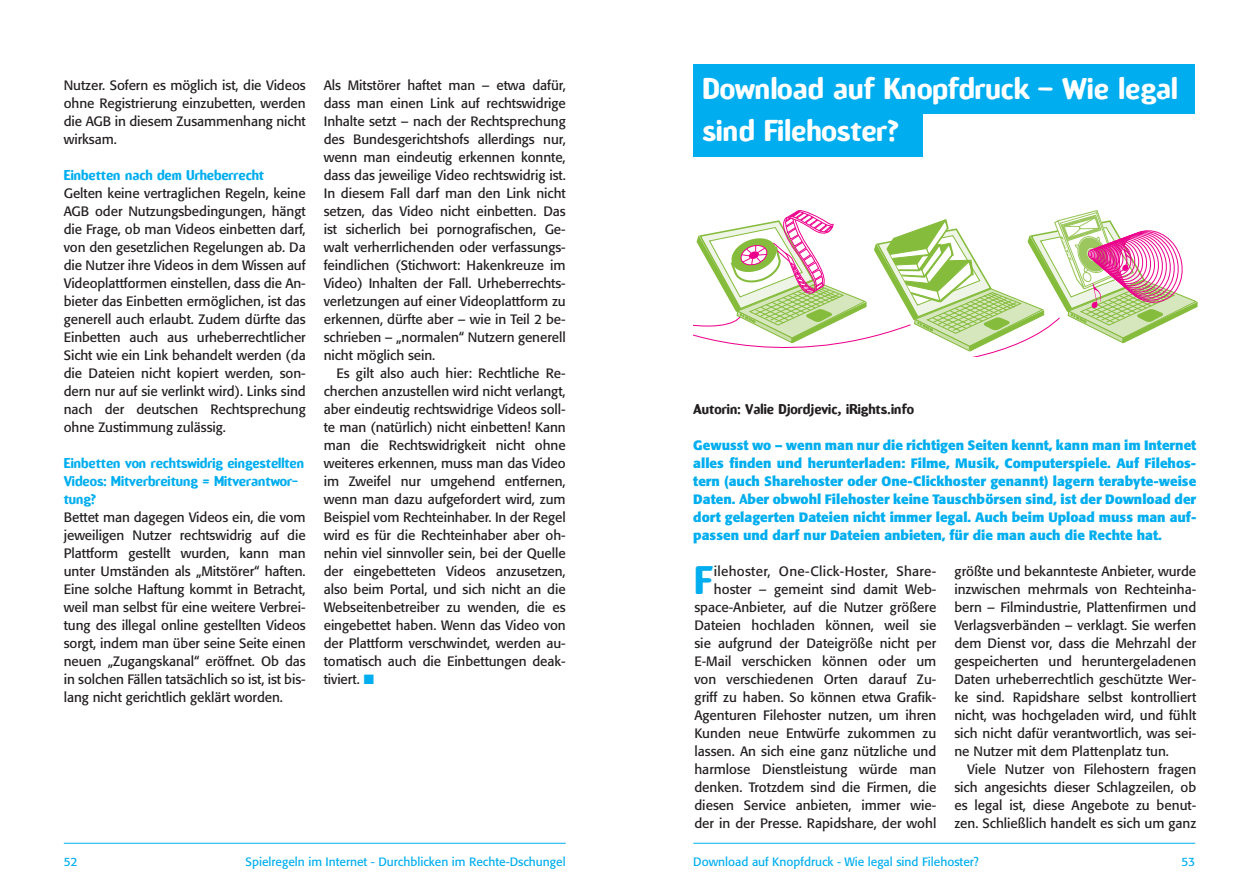
<style>
.page{position:relative;width:1259px;height:893px;background:#fff}
.page>*{position:absolute;margin:0;border:0;box-sizing:border-box;transform-origin:0 0}
.t1{font:700 37.65px "Amoebia";color:#00aeef}
.t2{font:700 28.5px/42px "Amoebia";color:#fff}
.t3{font:13.5px/18px "Formata";color:#231f20;text-align:justify}
.t4{font:700 13.5px/18px "Formata";color:#00aeef;text-align:justify}
.t5{font:700 13.5px/18px "Amoebia";letter-spacing:-.005em;color:#00aeef}
.t6{font:700 13.5px "Amoebia";color:#231f20}
.t7{font:12px "Formata";color:#00aeef}
.s1{font-family:"Amoebia"}
</style>
<div class="page">
<hr style="left:64px;top:843px;width:502px;height:1px;background:#00aeef">
<hr style="left:693px;top:843px;width:502px;height:1px;background:#00aeef">
<div style="left:693px;top:64px;width:502px;height:49px;background:#00aeef"></div>
<div style="left:693px;top:97px;width:230px;height:59px;background:#00aeef"></div>
<svg style="left:693px;top:210px;width:505px;height:146px"></svg>
<p class="t3" style="left:64px;top:77px;width:243px">Nutzer. Sofern es möglich ist, die Videos ohne Registrierung einzubetten, werden die AGB in diesem Zusammenhang nicht wirksam.</p>
<p class="t5" style="left:64px;top:167px;width:202px">Einbetten nach dem Urheberrecht</p>
<p class="t3" style="left:64px;top:185px;width:243px">Gelten keine vertraglichen Regeln, keine AGB oder Nutzungsbedingungen, hängt die Frage, ob man Videos einbetten darf, von den gesetzlichen Regelungen ab. Da die Nutzer ihre Videos in dem Wissen auf Videoplattformen einstellen, dass die An&shy;bieter das Einbetten ermöglichen, ist das generell auch erlaubt. Zudem dürfte das Einbetten auch aus urheberrechtlicher Sicht wie ein Link behandelt werden (da die Dateien nicht kopiert werden, son&shy;dern nur auf sie verlinkt wird). Links sind nach der deutschen Rechtsprechung ohne Zustimmung zulässig.</p>
<p class="t5" style="left:64px;top:455px;width:242px">Einbetten von rechtswidrig eingestellten<br>Videos: Mitverbreitung = Mitverantwor&shy;tung?</p>
<p class="t3" style="left:64px;top:509px;width:243px">Bettet man dagegen Videos ein, die vom jeweiligen Nutzer rechtswidrig auf die Plattform gestellt wurden, kann man unter Umständen als „Mitstörer“ haften.<br>Eine solche Haftung kommt in Betracht, weil man selbst für eine weitere Verbrei&shy;tung des illegal online gestellten Videos sorgt, indem man über seine Seite einen neuen „Zugangskanal“ eröffnet. Ob das in solchen Fällen tatsächlich so ist, ist bis&shy;lang nicht gerichtlich geklärt worden.</p>
<p class="t3" style="left:324px;top:77px;width:243px">Als Mitstörer haftet man – etwa dafür, dass man einen Link auf rechtswidrige Inhalte setzt – nach der Rechtsprechung des Bundesgerichtshofs allerdings nur, wenn man eindeutig erkennen konnte, dass das jeweilige Video rechtswidrig ist.<br>In diesem Fall darf man den Link nicht setzen, das Video nicht einbetten. Das ist sicherlich bei pornografischen, Ge&shy;walt verherrlichenden oder verfassungs&shy;feindlichen (Stichwort: Hakenkreuze im Video) Inhalten der Fall. Urheberrechts&shy;verletzungen auf einer Videoplattform zu erkennen, dürfte aber – wie in Teil 2 be&shy;schrieben – „normalen“ Nutzern generell nicht möglich sein.</p>
<p class="t3" style="left:324px;top:365px;width:243px;text-indent:13px">Es gilt also auch hier: Rechtliche Re&shy;cherchen anzustellen wird nicht verlangt, aber eindeutig rechtswidrige Videos soll&shy;te man (natürlich) nicht einbetten! Kann man die Rechtswidrigkeit nicht ohne weiteres erkennen, muss man das Video im Zweifel nur umgehend entfernen, wenn man dazu aufgefordert wird, zum Beispiel vom Rechteinhaber. In der Regel wird es für die Rechteinhaber aber oh&shy;nehin viel sinnvoller sein, bei der Quelle der eingebetteten Videos anzusetzen, also beim Portal, und sich nicht an die Webseitenbetreiber zu wenden, die es eingebettet haben. Wenn das Video von der Plattform verschwindet, werden au&shy;tomatisch auch die Einbettungen deak&shy;tiviert.</p>
<h2 class="t2" style="left:702px;top:69px;width:477px">Download auf Knopfdruck – Wie legal sind Filehoster?</h2>
<p class="t6" style="left:693px;top:403px;width:222px">Autorin: Valie Djordjevic, iRights.info</p>
<p class="t4" style="left:693px;top:437px;width:504px">Gewusst wo – wenn man nur die richtigen Seiten kennt, kann man im Internet alles finden und herunterladen: Filme, Musik, Computerspiele. Auf Filehos&shy;tern (auch Sharehoster oder One-Clickhoster genannt) lagern terabyte-weise Daten. <span class="s1">A</span>ber obwohl Filehoster keine Tauschbörsen sind, ist der Download der dort gelagerten Dateien nicht immer legal. Auch beim Upload muss man auf&shy;passen und darf nur Dateien anbieten, für die man auch die Rechte hat.</p>
<p class="t3" style="left:694px;top:563px;width:243px;text-align:right">ilehoster, One-Click-Hoster, Share&shy;hoster – gemeint sind damit Web&shy;space-Anbieter, auf die Nutzer größere Dateien hochladen können, weil sie sie aufgrund der Dateigröße nicht per E-Mail verschicken können oder um von verschiedenen Orten darauf Zu&shy;griff zu haben. So können etwa Grafik-Agenturen Filehoster nutzen, um ihren Kunden neue Entwürfe zukommen zu lassen. An sich eine ganz nützliche und harmlose Dienstleistung würde man denken. Trotzdem sind die Firmen, die diesen Service anbieten, immer wie&shy;der in der Presse. Rapidshare, der wohl</p>
<p class="t3" style="left:954px;top:563px;width:243px">größte und bekannteste Anbieter, wurde inzwischen mehrmals von Rechteinha&shy;bern – Filmindustrie, Plattenfirmen und Verlagsverbänden – verklagt. Sie werfen dem Dienst vor, dass die Mehrzahl der gespeicherten und heruntergeladenen Daten urheberrechtlich geschützte Wer&shy;ke sind. Rapidshare selbst kontrolliert nicht, was hochgeladen wird, und fühlt sich nicht dafür verantwortlich, was sei&shy;ne Nutzer mit dem Plattenplatz tun.</p>
<h1 class="t1" style="left:694px;top:565px;width:19px">F</h1>
<p class="t3" style="left:954px;top:761px;width:243px;text-indent:13px">Viele Nutzer von Filehostern fragen sich angesichts dieser Schlagzeilen, ob es legal ist, diese Angebote zu benut&shy;zen. Schließlich handelt es sich um ganz</p>
<p class="t7" style="left:693px;top:856px;width:287px">Download auf Knopfdruck - Wie legal sind Filehoster?</p>
<p class="t7" style="left:64px;top:856px;width:15px">52</p>
<p class="t7" style="left:246px;top:856px;width:321px">Spielregeln im Internet - Durchblicken im Rechte-Dschungel</p>
<p class="t7" style="left:1181px;top:856px;width:15px">53</p>
</div>
